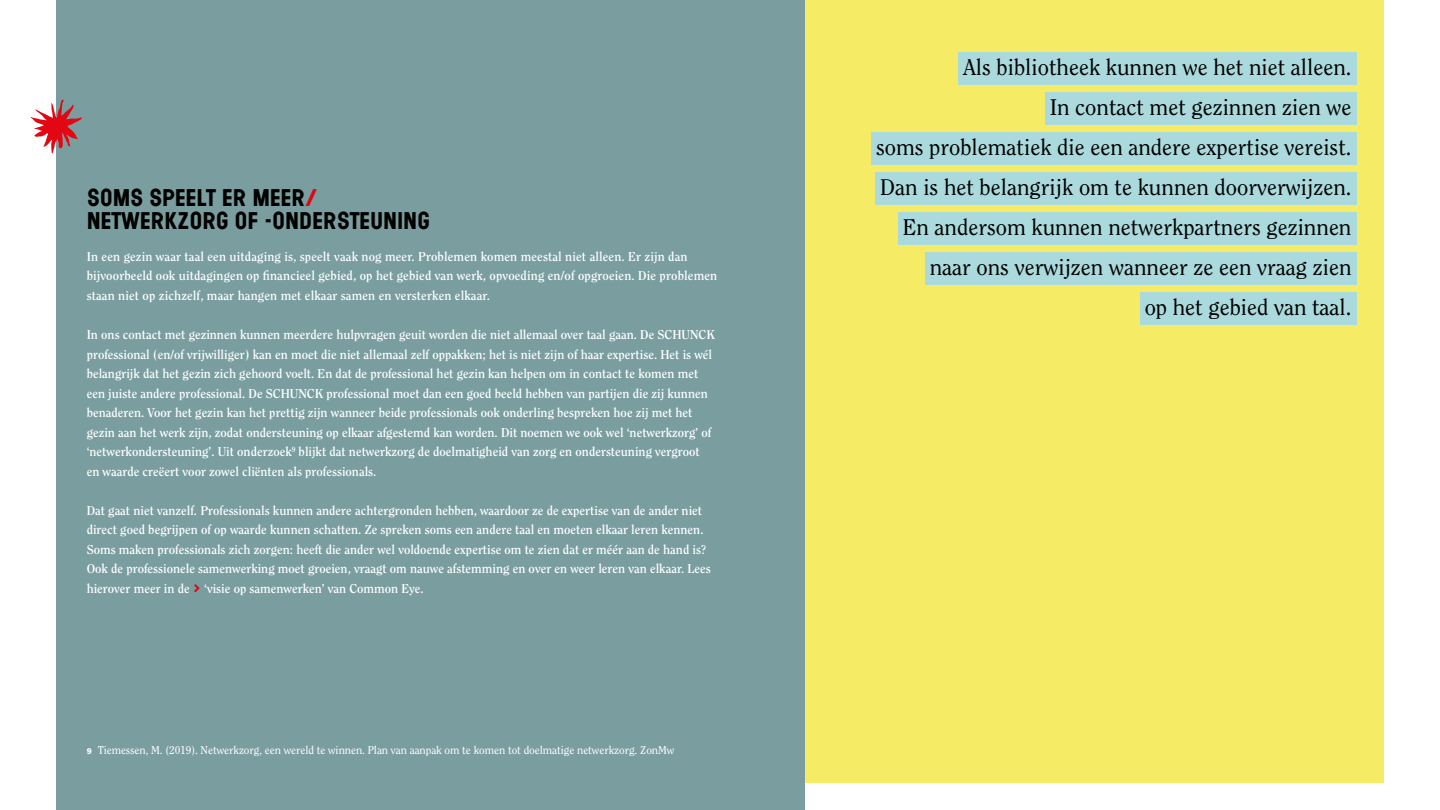
<style>
.page{position:relative;width:1440px;height:810px;background:#fff}
.page>*{position:absolute;margin:0;border:0;box-sizing:border-box;transform-origin:0 0}
.Citaat_kopie{font:22.5px "Clearface Std";color:#000}
.Leeswijzer_Header{font:22.5px "Wilma Base";letter-spacing:-.01em;color:#000}
.Kader_Tekst_met_Wit{font:700 12.75px/19.5px "Clearface Std";color:#fff}
.Voetnoot{font:11.25px "Clearface Std";letter-spacing:-.005em;color:#fff}
.s1{color:#e30613}
.s2{font-weight:900;font-size:8.25px}
</style>
<div class="page">
<div style="left:733px;top:0;width:651px;height:783px;background:#f5eb64"></div>
<div style="left:958px;top:52px;width:398px;height:32px;background:#aadadd"></div>
<div style="left:1045px;top:92px;width:311px;height:32px;background:#aadadd"></div>
<div style="left:871px;top:132px;width:485px;height:32px;background:#aadadd"></div>
<div style="left:875px;top:172px;width:481px;height:32px;background:#aadadd"></div>
<div style="left:898px;top:212px;width:458px;height:32px;background:#aadadd"></div>
<div style="left:925px;top:252px;width:431px;height:32px;background:#aadadd"></div>
<div style="left:1140px;top:292px;width:216px;height:32px;background:#aadadd"></div>
<div style="left:56px;top:0;width:749px;height:810px;background:#7a9ea0"></div>
<svg style="left:31px;top:100px;width:51px;height:53px"></svg>
<p class="Leeswijzer_Header" style="left:87px;top:184px;width:233px">SOMS SPEELT ER MEER<span class="s1">/</span></p>
<p class="Leeswijzer_Header" style="left:87px;top:206px;width:345px">NETWERKZORG OF -ONDERSTEUNING</p>
<p class="Kader_Tekst_met_Wit" style="left:87px;top:247px;width:632px">In een gezin waar taal een uitdaging is, speelt vaak nog meer. Problemen komen meestal niet alleen. Er zijn dan bijvoorbeeld ook uitdagingen op financieel gebied, op het gebied van werk, opvoeding en/of opgroeien. Die problemen staan niet op zichzelf, maar hangen met elkaar samen en versterken elkaar.</p>
<p class="Kader_Tekst_met_Wit" style="left:87px;top:325px;width:630px">In ons contact met gezinnen kunnen meerdere hulpvragen geuit worden die niet allemaal over taal gaan. De SCHUNCK professional (en/of vrijwilliger) kan en moet die niet allemaal zelf oppakken; het is niet zijn of haar expertise. Het is wél belangrijk dat het gezin zich gehoord voelt. En dat de professional het gezin kan helpen om in contact te komen met een juiste andere professional. De SCHUNCK professional moet dan een goed beeld hebben van partijen die zij kunnen benaderen. Voor het gezin kan het prettig zijn wanneer beide professionals ook onderling bespreken hoe zij met het gezin aan het werk zijn, zodat ondersteuning op elkaar afgestemd kan worden. Dit noemen we ook wel ‘netwerkzorg’ of ‘netwerkondersteuning’. Uit onderzoek<sup>9</sup> blijkt dat netwerkzorg de doelmatigheid van zorg en ondersteuning vergroot en waarde creëert voor zowel cliënten als professionals.</p>
<p class="Kader_Tekst_met_Wit" style="left:87px;top:500px;width:626px">Dat gaat niet vanzelf. Professionals kunnen andere achtergronden hebben, waardoor ze de expertise van de ander niet direct goed begrijpen of op waarde kunnen schatten. Ze spreken soms een andere taal en moeten elkaar leren kennen.<br>Soms maken professionals zich zorgen: heeft die ander wel voldoende expertise om te zien dat er méér aan de hand is?<br>Ook de professionele samenwerking moet groeien, vraagt om nauwe afstemming en over en weer leren van elkaar. Lees hierover meer in de ‘visie op samenwerken’ van Common Eye.</p>
<p class="Voetnoot" style="left:87px;top:743px;width:589px"><span class="s2">9</span> Tiemessen, M. (2019). Netwerkzorg, een wereld te winnen. Plan van aanpak om te komen tot doelmatige netwerkzorg. ZonMw</p>
<p class="Citaat_kopie" style="left:963px;top:54px;width:390px">Als bibliotheek kunnen we het niet alleen.</p>
<p class="Citaat_kopie" style="left:1050px;top:94px;width:303px">In contact met gezinnen zien we</p>
<p class="Citaat_kopie" style="left:876px;top:134px;width:477px">soms problematiek die een andere expertise vereist.</p>
<p class="Citaat_kopie" style="left:880px;top:174px;width:473px">Dan is het belangrijk om te kunnen doorverwijzen.</p>
<p class="Citaat_kopie" style="left:903px;top:214px;width:450px">En andersom kunnen netwerkpartners gezinnen</p>
<p class="Citaat_kopie" style="left:930px;top:254px;width:423px">naar ons verwijzen wanneer ze een vraag zien</p>
<p class="Citaat_kopie" style="left:1145px;top:294px;width:208px">op het gebied van taal.</p>
</div>
